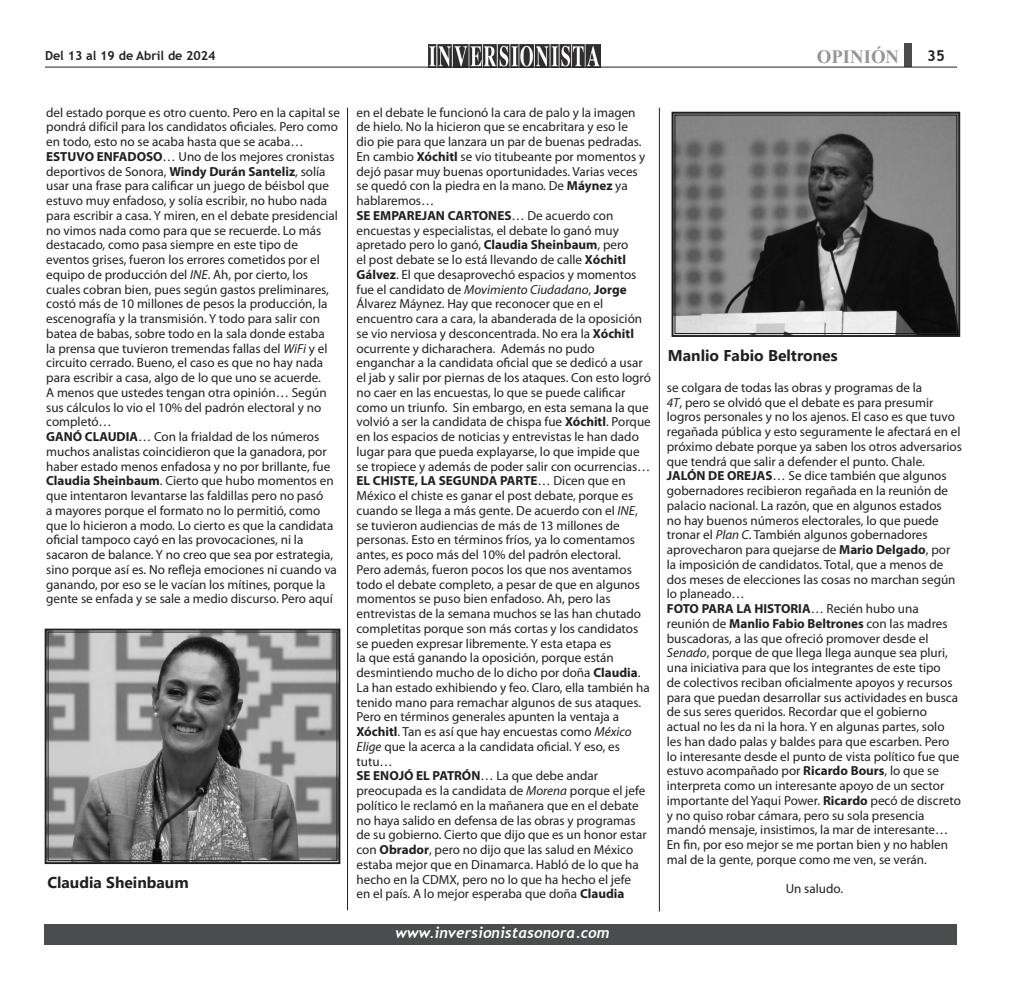
<style>
.page{position:relative;width:1029px;height:990px;background:#fff}
.page>*{position:absolute;margin:0;border:0;box-sizing:border-box;transform-origin:0 0}
.t1{font:700 18.75px "Times New Roman";color:#939598}
.t2{font:700 15.62px "Segoe UI";color:#231f20}
.t3{font:italic 700 15px "Trebuchet";color:#fff}
.t4{font:700 15px "Trebuchet MS";color:#231f20}
.t5{font:13.12px/14.8px "Myriad Pro";color:#231f20}
.t6{font:700 12.5px "Trebuchet MS";color:#231f20}
.s1{font-weight:700}
.s2{font-style:italic}
</style>
<div class="page">
<div style="left:904px;top:44px;width:7px;height:23px;background:#4b4c4d"></div>
<img style="left:428px;top:44px;width:172px;height:23px">
<hr style="left:45px;top:67px;width:911px;height:1px;background:#231f20">
<div style="left:45px;top:924px;width:911px;height:21px;background:#4b4c4d"></div>
<hr style="left:347px;top:108px;width:1px;height:802px;background:#231f20">
<hr style="left:658px;top:108px;width:1px;height:803px;background:#231f20">
<svg style="left:671px;top:111px;width:289px;height:226px;background:#696969"></svg>
<div style="left:674px;top:115px;width:282px;height:219px;border:1px solid #231f20"></div>
<svg style="left:44px;top:628px;width:297px;height:237px;background:#8a8a8a"></svg>
<div style="left:48px;top:632px;width:289px;height:229px;border:1px solid #231f20"></div>
<p class="t6" style="left:45px;top:47px;width:172px">Del 13 al 19 de Abril de 2024</p>
<h1 class="t1" style="left:816px;top:43px;width:84px">OPINIÓN</h1>
<p class="t4" style="left:926px;top:47px;width:19px">35</p>
<p class="t5" style="left:46px;top:105px;width:295px">del estado porque es otro cuento. Pero en la capital se pondrá difícil para los candidatos oficiales. Pero como en todo, esto no se acaba hasta que se acaba…</p>
<p class="t5" style="left:46px;top:149px;width:293px"><span class="s1">ESTUVO ENFADOSO</span>… Uno de los mejores cronistas deportivos de Sonora, <span class="s1">Windy Durán Santeliz</span>, solía usar una frase para calificar un juego de béisbol que estuvo muy enfadoso, y solía escribir, no hubo nada para escribir a casa. Y miren, en el debate presidencial no vimos nada como para que se recuerde. Lo más destacado, como pasa siempre en este tipo de eventos grises, fueron los errores cometidos por el equipo de producción del <span class="s2">INE</span>. Ah, por cierto, los cuales cobran bien, pues según gastos preliminares, costó más de 10 millones de pesos la producción, la escenografía y la transmisión. Y todo para salir con batea de babas, sobre todo en la sala donde estaba<br>la prensa que tuvieron tremendas fallas del <span class="s2">WiFi</span> y el circuito cerrado. Bueno, el caso es que no hay nada para escribir a casa, algo de lo que uno se acuerde.<br>A menos que ustedes tengan otra opinión… Según sus cálculos lo vio el 10% del padrón electoral y no completó…</p>
<p class="t5" style="left:46px;top:429px;width:292px"><span class="s1">GANÓ CLAUDIA</span>… Con la frialdad de los números muchos analistas coincidieron que la ganadora, por haber estado menos enfadosa y no por brillante, fue <span class="s1">Claudia Sheinbaum</span>. Cierto que hubo momentos en que intentaron levantarse las faldillas pero no pasó<br>a mayores porque el formato no lo permitió, como que lo hicieron a modo. Lo cierto es que la candidata oficial tampoco cayó en las provocaciones, ni la sacaron de balance. Y no creo que sea por estrategia, sino porque así es. No refleja emociones ni cuando va ganando, por eso se le vacían los mítines, porque la gente se enfada y se sale a medio discurso. Pero aquí</p>
<p class="t2" style="left:47px;top:868px;width:143px">Claudia Sheinbaum</p>
<p class="t5" style="left:356px;top:105px;width:290px">en el debate le funcionó la cara de palo y la imagen de hielo. No la hicieron que se encabritara y eso le dio pie para que lanzara un par de buenas pedradas.<br>En cambio <span class="s1">Xóchitl</span> se vio titubeante por momentos y dejó pasar muy buenas oportunidades. Varias veces se quedó con la piedra en la mano. De <span class="s1">Máynez</span> ya hablaremos…</p>
<p class="t5" style="left:356px;top:208px;width:296px"><span class="s1">SE EMPAREJAN CARTONES</span>… De acuerdo con encuestas y especialistas, el debate lo ganó muy apretado pero lo ganó, <span class="s1">Claudia Sheinbaum</span>, pero<br>el post debate se lo está llevando de calle <span class="s1">Xóchitl Gálvez</span>. El que desaprovechó espacios y momentos fue el candidato de <span class="s2">Movimiento Ciudadano</span>, <span class="s1">Jorge </span>Álvarez Máynez. Hay que reconocer que en el encuentro cara a cara, la abanderada de la oposición se vio nerviosa y desconcentrada. No era la <span class="s1">Xóchitl </span>ocurrente y dicharachera. Además no pudo enganchar a la candidata oficial que se dedicó a usar el jab y salir por piernas de los ataques. Con esto logró no caer en las encuestas, lo que se puede calificar como un triunfo. Sin embargo, en esta semana la que volvió a ser la candidata de chispa fue <span class="s1">Xóchitl</span>. Porque en los espacios de noticias y entrevistas le han dado lugar para que pueda explayarse, lo que impide que se tropiece y además de poder salir con ocurrencias…</p>
<p class="t5" style="left:356px;top:474px;width:295px"><span class="s1">EL CHISTE, LA SEGUNDA PARTE</span>… Dicen que en México el chiste es ganar el post debate, porque es cuando se llega a más gente. De acuerdo con el <span class="s2">INE</span>, se tuvieron audiencias de más de 13 millones de personas. Esto en términos fríos, ya lo comentamos antes, es poco más del 10% del padrón electoral.<br>Pero además, fueron pocos los que nos aventamos todo el debate completo, a pesar de que en algunos momentos se puso bien enfadoso. Ah, pero las entrevistas de la semana muchos se las han chutado completitas porque son más cortas y los candidatos se pueden expresar libremente. Y esta etapa es<br>la que está ganando la oposición, porque están desmintiendo mucho de lo dicho por doña <span class="s1">Claudia</span>.<br>La han estado exhibiendo y feo. Claro, ella también ha tenido mano para remachar algunos de sus ataques.<br>Pero en términos generales apunten la ventaja a <span class="s1">Xóchitl</span>. Tan es así que hay encuestas como <span class="s2">México Elige</span> que la acerca a la candidata oficial. Y eso, es tutu…</p>
<p class="t5" style="left:356px;top:769px;width:291px"><span class="s1">SE ENOJÓ EL PATRÓN</span>… La que debe andar preocupada es la candidata de <span class="s2">Morena</span> porque el jefe político le reclamó en la mañanera que en el debate no haya salido en defensa de las obras y programas de su gobierno. Cierto que dijo que es un honor estar con <span class="s1">Obrador</span>, pero no dijo que las salud en México estaba mejor que en Dinamarca. Habló de lo que ha hecho en la CDMX, pero no lo que ha hecho el jefe en el país. A lo mejor esperaba que doña <span class="s1">Claudia</span></p>
<p class="t3" style="left:395px;top:923px;width:215px">www.inversionistasonora.com</p>
<p class="t2" style="left:667px;top:341px;width:171px">Manlio Fabio Beltrones</p>
<p class="t5" style="left:666px;top:380px;width:296px">se colgara de todas las obras y programas de la<br><span class="s2">4T</span>, pero se olvidó que el debate es para presumir logros personales y no los ajenos. El caso es que tuvo regañada pública y esto seguramente le afectará en el próximo debate porque ya saben los otros adversarios que tendrá que salir a defender el punto. Chale.</p>
<p class="t5" style="left:666px;top:468px;width:290px"><span class="s1">JALÓN DE OREJAS</span>… Se dice también que algunos gobernadores recibieron regañada en la reunión de palacio nacional. La razón, que en algunos estados no hay buenos números electorales, lo que puede tronar el <span class="s2">Plan C</span>. También algunos gobernadores aprovecharon para quejarse de <span class="s1">Mario Delgado</span>, por la imposición de candidatos. Total, que a menos de dos meses de elecciones las cosas no marchan según lo planeado…</p>
<p class="t5" style="left:666px;top:601px;width:295px"><span class="s1">FOTO PARA LA HISTORIA</span>… Recién hubo una reunión de <span class="s1">Manlio Fabio Beltrones</span> con las madres buscadoras, a las que ofreció promover desde el <span class="s2">Senado</span>, porque de que llega llega aunque sea pluri, una iniciativa para que los integrantes de este tipo<br>de colectivos reciban oficialmente apoyos y recursos para que puedan desarrollar sus actividades en busca de sus seres queridos. Recordar que el gobierno actual no les da ni la hora. Y en algunas partes, solo les han dado palas y baldes para que escarben. Pero lo interesante desde el punto de vista político fue que estuvo acompañado por <span class="s1">Ricardo Bours</span>, lo que se interpreta como un interesante apoyo de un sector importante del Yaqui Power. <span class="s1">Ricardo</span> pecó de discreto y no quiso robar cámara, pero su sola presencia mandó mensaje, insistimos, la mar de interesante… En fin, por eso mejor se me portan bien y no hablen mal de la gente, porque como me ven, se verán.</p>
<p class="t5" style="left:785px;top:881px;width:59px">Un saludo.</p>
</div>
